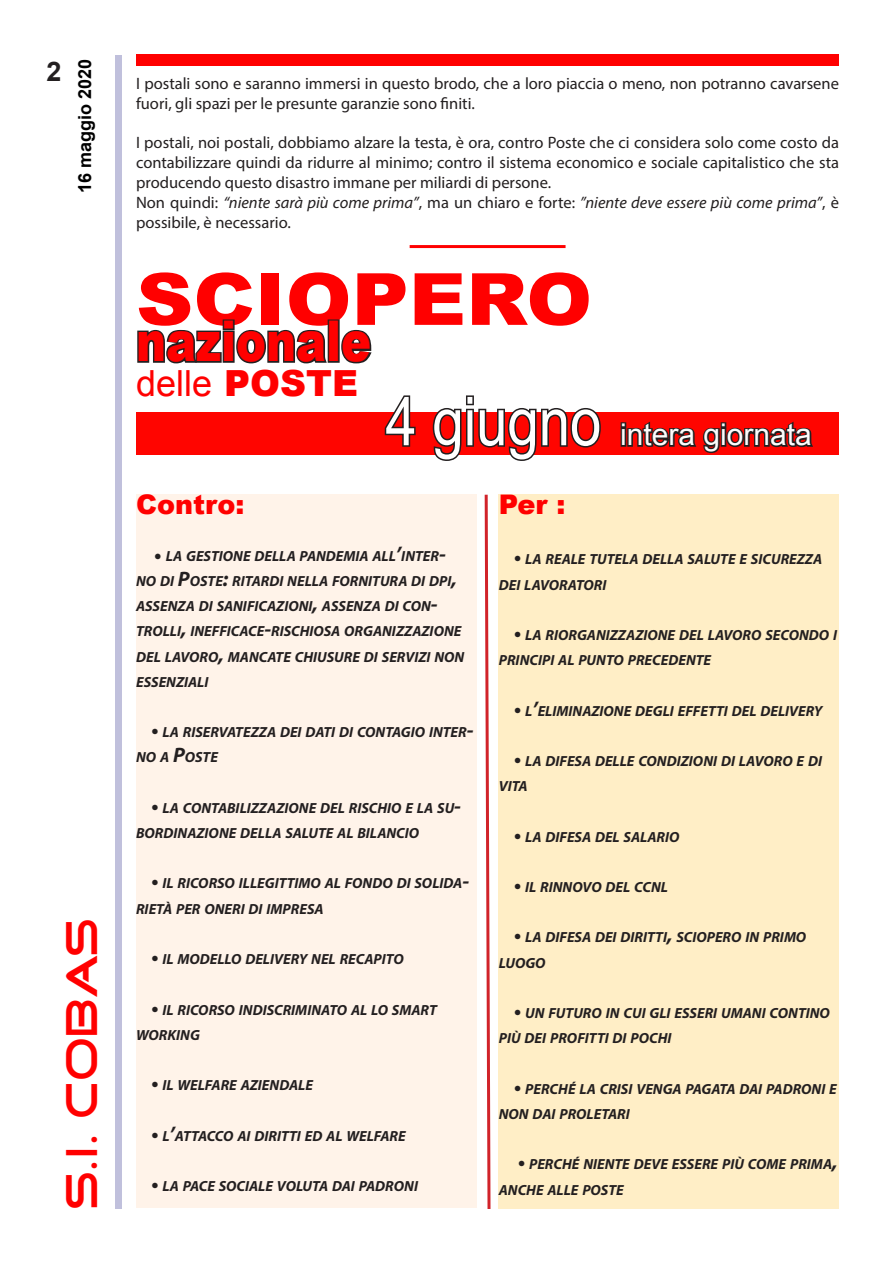
<style>
.page{position:relative;width:893px;height:1263px;background:#fff}
.page>*{position:absolute;margin:0;border:0;box-sizing:border-box;transform-origin:0 0}
.t1{font:900 72px "Arial";color:#f00;scale:1.1 1}
.t2{font:67.5px "Arial";color:#fff;scale:.83 1}
.t3{font:900 56.25px "Arial";color:#f00;scale:.8 1}
.t4{font:45px "Good Times";color:#f00}
.t5{font:36px "Arial";color:#f00}
.t6{font:30px "Arial";color:#fcfcfc}
.t7{font:900 27px "Arial";color:#f00}
.t8{font:700 27px "Arial";color:#231f20}
.t9{font:700 18px "Arial";color:#000}
.t10{font:16.5px/19.8px "Myriad Pro";color:#231f20}
.t11{font:italic 16.5px/19.8px "Myriad Pro";color:#231f20}
.t12{font:italic 700 14.7px/25.2px "Myriad Pro";color:#231f20}
.s1{font-style:normal}
.s2{font-weight:900}
.s3{font-family:"Minion Pro";font-weight:400;font-style:normal;font-size:21px}
.s4{font-size:21px}
</style>
<div class="page">
<div style="left:136px;top:412px;width:703px;height:43px;background:#ff0500"></div>
<div style="left:115px;top:55px;width:6px;height:1154px;background:#c0c0dc"></div>
<div style="left:136px;top:54px;width:703px;height:11px;background:#f00"></div>
<svg style="left:137px;top:319px;width:191px;height:45px"></svg>
<div style="left:328px;top:319px;width:12px;height:44px;border:3px solid #231f20"></div>
<svg style="left:341px;top:329px;width:31px;height:35px"></svg>
<svg style="left:384px;top:395px;width:32px;height:52px"></svg>
<svg style="left:432px;top:395px;width:169px;height:66px"></svg>
<svg style="left:621px;top:421px;width:192px;height:33px"></svg>
<div style="left:136px;top:495px;width:340px;height:713px;background:#fff3e9"></div>
<div style="left:499px;top:495px;width:340px;height:714px;background:#ffeec6"></div>
<svg style="left:484px;top:494px;width:7px;height:715px"></svg>
<hr style="left:410px;top:245px;width:156px;height:3px;background:#f00">
<p class="t8" style="left:46px;top:54px;width:17px">2</p>
<p class="t9" style="left:73px;top:193px;width:136px;rotate:-90deg">16 maggio 2020</p>
<p class="t4" style="left:60px;top:1209px;width:292px;rotate:-90deg">S.I. cobas</p>
<p class="t10" style="left:136px;top:73px;width:704px">I postali sono e saranno immersi in questo brodo, che a loro piaccia o meno, non potranno cavarsene fuori, gli spazi per le presunte garanzie sono finiti.</p>
<p class="t10" style="left:136px;top:133px;width:704px;text-align:justify">I postali, noi postali, dobbiamo alzare la testa, è ora, contro Poste che ci considera solo come costo da contabilizzare quindi da ridurre al minimo; contro il sistema economico e sociale capitalistico che sta producendo questo disastro immane per miliardi di persone.</p>
<p class="t11" style="left:136px;top:192px;width:704px"><span class="s1">Non quindi:</span> “niente sarà più come prima”<span class="s1">, ma un chiaro e forte:</span> ”niente deve essere più come prima”<span class="s1">, è possibile, è necessario.</span></p>
<p class="t1" style="left:136px;top:247px;width:416px">SCIOPERO</p>
<p class="t3" style="left:136px;top:300px;width:295px">nazionale</p>
<p class="t5" style="left:136px;top:360px;width:224px">delle <span class="s2">POSTE</span></p>
<p class="t2" style="left:386px;top:377px;width:261px">4 giugno</p>
<p class="t6" style="left:620px;top:415px;width:193px">intera giornata</p>
<p class="t7" style="left:136px;top:485px;width:110px">Contro:</p>
<p class="t12" style="left:136px;top:543px;width:330px;text-indent:18px"><span class="s3">•</span> LA GESTIONE DELLA PANDEMIA ALL<span class="s4">’</span>INTER<span class="s4">-</span>NO DI <span class="s4">P</span>OSTE<span class="s4">:</span> RITARDI NELLA FORNITURA DI DPI<span class="s4">, </span>ASSENZA DI SANIFICAZIONI<span class="s4">,</span> ASSENZA DI CON<span class="s4">-</span>TROLLI<span class="s4">,</span> INEFFICACE<span class="s4">-</span>RISCHIOSA ORGANIZZAZIONE DEL LAVORO<span class="s4">,</span> MANCATE CHIUSURE DI SERVIZI NON ESSENZIALI</p>
<p class="t12" style="left:136px;top:719px;width:339px;text-indent:15px"><span class="s4">•</span> LA RISERVATEZZA DEI DATI DI CONTAGIO INTER<span class="s4">-<br></span>NO A <span class="s4">P</span>OSTE</p>
<p class="t12" style="left:136px;top:795px;width:326px;text-indent:15px"><span class="s4">•</span> LA CONTABILIZZAZIONE DEL RISCHIO E LA SU<span class="s4">-<br></span>BORDINAZIONE DELLA SALUTE AL BILANCIO</p>
<p class="t12" style="left:136px;top:870px;width:335px;text-indent:15px"><span class="s4">•</span> IL RICORSO ILLEGITTIMO AL FONDO DI SOLIDA<span class="s4">-<br></span>RIETÀ PER ONERI DI IMPRESA</p>
<p class="t12" style="left:152px;top:946px;width:254px"><span class="s4">•</span> IL MODELLO DELIVERY NEL RECAPITO</p>
<p class="t12" style="left:136px;top:996px;width:302px;text-indent:15px"><span class="s4">•</span> IL RICORSO INDISCRIMINATO AL LO SMART<br>WORKING</p>
<p class="t12" style="left:152px;top:1072px;width:163px"><span class="s4">•</span> IL WELFARE AZIENDALE</p>
<p class="t12" style="left:152px;top:1122px;width:256px"><span class="s4">•</span> L<span class="s4">’</span>ATTACCO AI DIRITTI ED AL WELFARE</p>
<p class="t12" style="left:152px;top:1173px;width:268px"><span class="s4">•</span> LA PACE SOCIALE VOLUTA DAI PADRONI</p>
<p class="t7" style="left:499px;top:485px;width:68px">Per :</p>
<p class="t12" style="left:499px;top:546px;width:325px;text-indent:15px"><span class="s4">•</span> LA REALE TUTELA DELLA SALUTE E SICUREZZA<br>DEI LAVORATORI</p>
<p class="t12" style="left:499px;top:622px;width:340px;text-indent:15px"><span class="s4">•</span> LA RIORGANIZZAZIONE DEL LAVORO SECONDO I<br>PRINCIPI AL PUNTO PRECEDENTE</p>
<p class="t12" style="left:514px;top:698px;width:310px"><span class="s4">•</span> L<span class="s4">’</span>ELIMINAZIONE DEGLI EFFETTI DEL DELIVERY</p>
<p class="t12" style="left:499px;top:748px;width:325px;text-indent:15px"><span class="s4">•</span> LA DIFESA DELLE CONDIZIONI DI LAVORO E DI<br>VITA</p>
<p class="t12" style="left:514px;top:824px;width:167px"><span class="s4">•</span> LA DIFESA DEL SALARIO</p>
<p class="t12" style="left:514px;top:874px;width:155px"><span class="s4">•</span> IL RINNOVO DEL CCNL</p>
<p class="t12" style="left:499px;top:924px;width:309px;text-indent:15px"><span class="s4">•</span> LA DIFESA DEI DIRITTI<span class="s4">,</span> SCIOPERO IN PRIMO<br>LUOGO</p>
<p class="t12" style="left:499px;top:1000px;width:333px;text-indent:15px"><span class="s4">•</span> UN FUTURO IN CUI GLI ESSERI UMANI CONTINO<br>PIÙ DEI PROFITTI DI POCHI</p>
<p class="t12" style="left:499px;top:1076px;width:340px;text-indent:15px"><span class="s4">•</span> PERCHÉ LA CRISI VENGA PAGATA DAI PADRONI E<br>NON DAI PROLETARI</p>
<p class="t12" style="left:499px;top:1151px;width:340px;text-indent:19px"><span class="s4">•</span> PERCHÉ NIENTE DEVE ESSERE PIÙ COME PRIMA<span class="s4">,<br></span>ANCHE ALLE POSTE</p>
</div>
